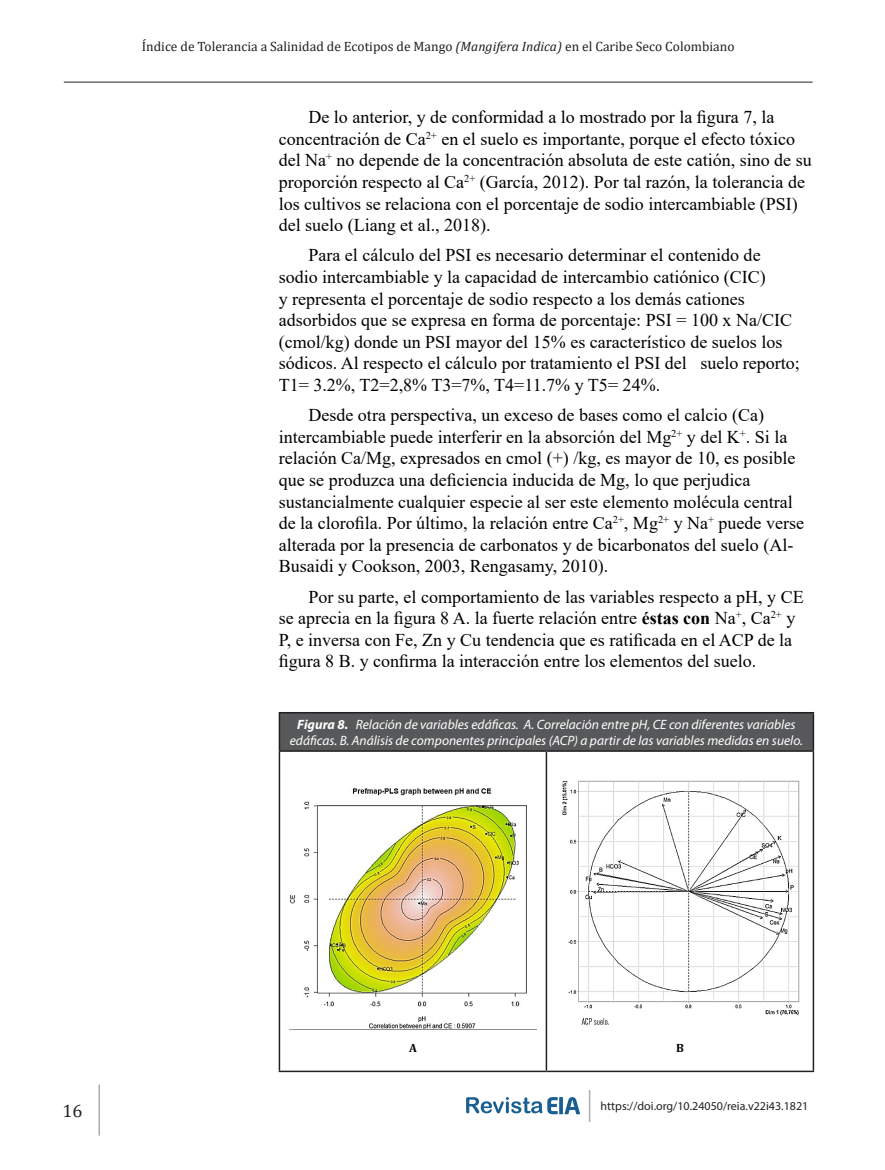
<style>
.page{position:relative;width:885px;height:1170px;background:#fff}
.page>*{position:absolute;margin:0;border:0;box-sizing:border-box;transform-origin:0 0}
.t1{font:18px/21.6px "Times New Roman";color:#000}
.t2{font:18px "Cambria";color:#231f20}
.t3{font:italic 13.5px/16.2px "Myriad Pro";color:#fff;text-align:center}
.t4{font:13.5px "Cambria";color:#231f20}
.t5{font:12px "Myriad Pro";color:#231f20}
.t6{font:700 12px "Cambria";color:#000}
.s1{font-style:italic}
.s2{font-weight:700}
</style>
<div class="page">
<hr style="left:64px;top:82px;width:748px;height:1px;background:#231f20">
<hr style="left:98px;top:1084px;width:2px;height:51px;background:#a9acb0">
<hr style="left:588px;top:1089px;width:2px;height:32px;background:#a9acb0">
<svg style="left:466px;top:1097px;width:114px;height:17px"></svg>
<div style="left:279px;top:712px;width:534px;height:39px;background:#57585a"></div>
<hr style="left:279px;top:712px;width:267px;height:1px;background:#231f20">
<hr style="left:279px;top:713px;width:1px;height:37px;background:#231f20">
<hr style="left:546px;top:712px;width:268px;height:1px;background:#231f20">
<hr style="left:812px;top:713px;width:2px;height:37px;background:#231f20">
<hr style="left:279px;top:750px;width:267px;height:1px;background:#231f20">
<hr style="left:279px;top:751px;width:1px;height:319px;background:#231f20">
<hr style="left:546px;top:750px;width:268px;height:1px;background:#231f20">
<hr style="left:545px;top:751px;width:2px;height:319px;background:#231f20">
<hr style="left:812px;top:751px;width:2px;height:319px;background:#231f20">
<hr style="left:279px;top:1070px;width:267px;height:1px;background:#231f20">
<hr style="left:546px;top:1070px;width:268px;height:1px;background:#231f20">
<img style="left:289px;top:788px;width:238px;height:241px">
<img style="left:562px;top:780px;width:238px;height:245px">
<p class="t4" style="left:142px;top:38px;width:594px">Índice de Tolerancia a Salinidad de Ecotipos de Mango <span class="s1">(Mangifera Indica)</span> en el Caribe Seco Colombiano</p>
<p class="t1" style="left:279px;top:106px;width:534px;text-indent:30px">De lo anterior, y de conformidad a lo mostrado por la figura 7, la concentración de Ca<sup>2+</sup> en el suelo es importante, porque el efecto tóxico del Na<sup>+</sup> no depende de la concentración absoluta de este catión, sino de su proporción respecto al Ca<sup>2+</sup> (García, 2012). Por tal razón, la tolerancia de los cultivos se relaciona con el porcentaje de sodio intercambiable (PSI) del suelo (Liang et al., 2018).</p>
<p class="t1" style="left:279px;top:244px;width:522px;text-indent:30px">Para el cálculo del PSI es necesario determinar el contenido de sodio intercambiable y la capacidad de intercambio catiónico (CIC)<br>y representa el porcentaje de sodio respecto a los demás cationes adsorbidos que se expresa en forma de porcentaje: PSI = 100 x Na/CIC (cmol/kg) donde un PSI mayor del 15% es característico de suelos los sódicos. Al respecto el cálculo por tratamiento el PSI del suelo reporto; T1= 3.2%, T2=2,8% T3=7%, T4=11.7% y T5= 24%.</p>
<p class="t1" style="left:279px;top:403px;width:527px;text-indent:30px">Desde otra perspectiva, un exceso de bases como el calcio (Ca) intercambiable puede interferir en la absorción del Mg<sup>2+</sup> y del K<sup>+</sup>. Si la relación Ca/Mg, expresados en cmol (+) /kg, es mayor de 10, es posible que se produzca una deficiencia inducida de Mg, lo que perjudica sustancialmente cualquier especie al ser este elemento molécula central de la clorofila. Por último, la relación entre Ca<sup>2+</sup>, Mg<sup>2+</sup> y Na<sup>+</sup> puede verse alterada por la presencia de carbonatos y de bicarbonatos del suelo (Al-Busaidi y Cookson, 2003, Rengasamy, 2010).</p>
<p class="t1" style="left:279px;top:585px;width:526px;text-indent:30px">Por su parte, el comportamiento de las variables respecto a pH, y CE se aprecia en la figura 8 A. la fuerte relación entre <span class="s2">éstas con</span> Na<sup>+</sup>, Ca<sup>2+</sup> y P, e inversa con Fe, Zn y Cu tendencia que es ratificada en el ACP de la figura 8 B. y confirma la interacción entre los elementos del suelo.</p>
<p class="t3" style="left:290px;top:716px;width:514px"><span class="s2">Figura 8.</span> Relación de variables edáficas. A. Correlación entre pH, CE con diferentes variables edáficas. B. Análisis de componentes principales (ACP) a partir de las variables medidas en suelo.</p>
<p class="t6" style="left:409px;top:1039px;width:9px">A</p>
<p class="t6" style="left:676px;top:1039px;width:9px">B</p>
<p class="t2" style="left:62px;top:1100px;width:21px">16</p>
<p class="t5" style="left:600px;top:1098px;width:209px">https://doi.org/10.24050/reia.v22i43.1821</p>
</div>
